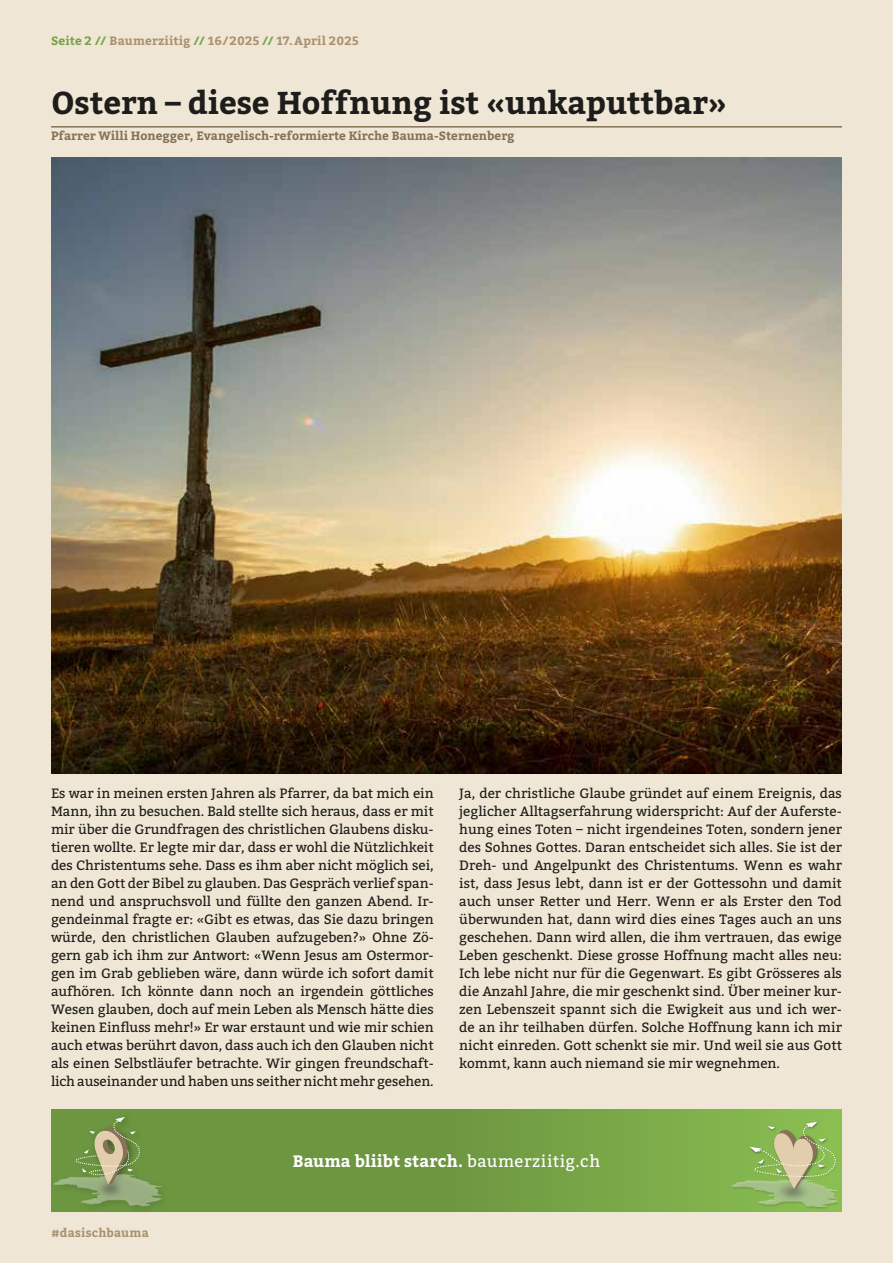
<style>
.page{position:relative;width:893px;height:1263px;background:#f0e6d5}
.page>*{position:absolute;margin:0;border:0;box-sizing:border-box;transform-origin:0 0}
.t1{font:700 31.5px "Bitter";letter-spacing:-.005em;color:#1d1d1b}
.t2{font:700 16.5px "Bitter";letter-spacing:.005em;color:#fff}
.t3{font:13.5px/18px "Bitter";letter-spacing:-.01em;color:#1d1d1b;text-align:justify}
.t4{font:700 12px "Bitter";color:#857257}
.t5{font:700 12px "Bitter";letter-spacing:.02em;color:#aa916f}
.s1{color:#77a447}
.s2{font-weight:400}
</style>
<div class="page">
<hr style="left:51px;top:126px;width:791px;height:2px;background:#857257">
<img style="left:51px;top:157px;width:791px;height:616px">
<div style="left:51px;top:1109px;width:791px;height:102px;background:linear-gradient(to right,#648b3b,#84b54e)"></div>
<div style="left:51px;top:1113px;width:118px;height:102px;background:#1d1d1b;opacity:.5"></div>
<svg style="left:53px;top:1117px;width:109px;height:89px;background:#7d9c54"></svg>
<img style="left:88px;top:1174px;width:44px;height:29px">
<img style="left:91px;top:1174px;width:38px;height:29px">
<div style="left:730px;top:1121px;width:110px;height:89px;background:#1d1d1b;opacity:.5"></div>
<svg style="left:731px;top:1122px;width:107px;height:85px;background:#99ba69"></svg>
<p class="t5" style="left:51px;top:33px;width:309px"><span class="s1">Seite 2 //</span> Baumerziitig <span class="s1">//</span> 16/ 2025 <span class="s1">//</span> 17.April 2025</p>
<h1 class="t1" style="left:51px;top:82px;width:677px">Ostern – diese Hoffnung ist «unkaputtbar»</h1>
<p class="t4" style="left:51px;top:128px;width:465px">Pfarrer Willi Honegger, Evangelisch-reformierte Kirche Bauma-Sternenberg</p>
<p class="t3" style="left:51px;top:784px;width:384px">Es war in meinen ersten Jahren als Pfarrer, da bat mich ein Mann, ihn zu besuchen. Bald stellte sich heraus, dass er mit mir über die Grundfragen des christlichen Glaubens disku&shy;tieren wollte. Er legte mir dar, dass er wohl die Nützlichkeit des Christentums sehe. Dass es ihm aber nicht möglich sei, an den Gott der Bibel zu glauben. Das Gespräch verlief span&shy;nend und anspruchsvoll und füllte den ganzen Abend. Ir&shy;gendeinmal fragte er: «Gibt es etwas, das Sie dazu bringen würde, den christlichen Glauben aufzugeben?» Ohne Zö&shy;gern gab ich ihm zur Antwort: «Wenn Jesus am Ostermor&shy;gen im Grab geblieben wäre, dann würde ich sofort damit aufhören. Ich könnte dann noch an irgendein göttliches Wesen glauben, doch auf mein Leben als Mensch hätte dies keinen Einfluss mehr!» Er war erstaunt und wie mir schien auch etwas berührt davon, dass auch ich den Glauben nicht als einen Selbstläufer betrachte. Wir gingen freundschaft&shy;lich auseinander und haben uns seither nicht mehr gesehen.</p>
<p class="t3" style="left:459px;top:784px;width:384px">Ja, der christliche Glaube gründet auf einem Ereignis, das jeglicher Alltagserfahrung widerspricht: Auf der Auferste&shy;hung eines Toten – nicht irgendeines Toten, sondern jener des Sohnes Gottes. Daran entscheidet sich alles. Sie ist der Dreh- und Angelpunkt des Christentums. Wenn es wahr ist, dass Jesus lebt, dann ist er der Gottessohn und damit auch unser Retter und Herr. Wenn er als Erster den Tod überwunden hat, dann wird dies eines Tages auch an uns geschehen. Dann wird allen, die ihm vertrauen, das ewige Leben geschenkt. Diese grosse Hoffnung macht alles neu:<br>Ich lebe nicht nur für die Gegenwart. Es gibt Grösseres als die Anzahl Jahre, die mir geschenkt sind. Über meiner kur&shy;zen Lebenszeit spannt sich die Ewigkeit aus und ich wer&shy;de an ihr teilhaben dürfen. Solche Hoffnung kann ich mir nicht einreden. Gott schenkt sie mir. Und weil sie aus Gott kommt, kann auch niemand sie mir wegnehmen.</p>
<p class="t5" style="left:51px;top:1225px;width:99px">#dasischbauma</p>
<p class="t2" style="left:293px;top:1150px;width:309px">Bauma bliibt starch. <span class="s2">baumerziitig.ch</span></p>
</div>
